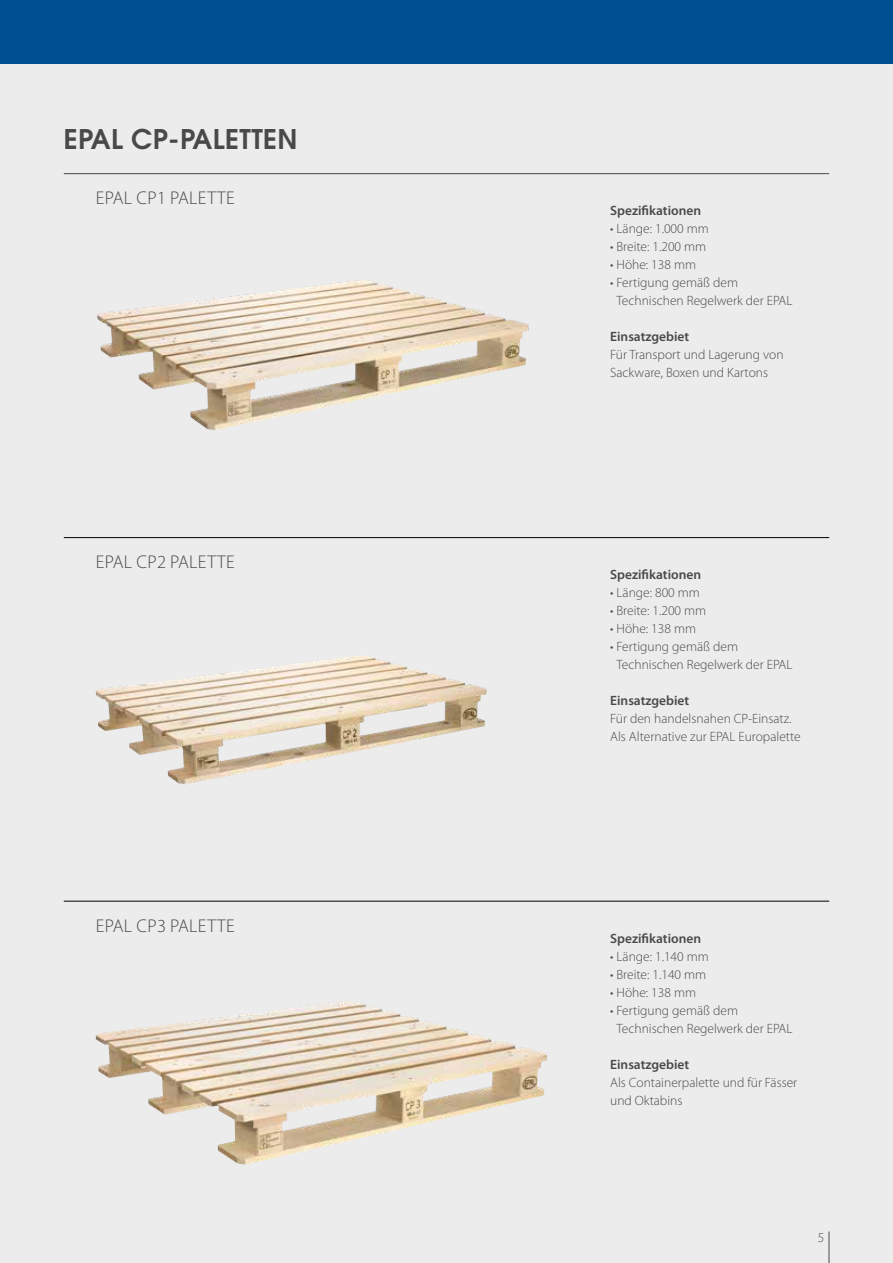
<style>
.page{position:relative;width:893px;height:1263px;background:#fff}
.page>*{position:absolute;margin:0;border:0;box-sizing:border-box;transform-origin:0 0}
.t1{font:600 27px "Avant Garde";letter-spacing:.015em;color:#494948}
.t2{font:300 18.45px "Myriad Pro";letter-spacing:.02em;color:#494948}
.t3{font:300 13.5px/18px "Myriad Pro";color:#494948}
.t4{font:600 13.5px "Myriad Pro";color:#494948}
</style>
<div class="page">
<div style="left:0;top:54px;width:893px;height:1209px;background:#ececed"></div>
<hr style="left:64px;top:173px;width:765px;height:1px;background:#494948">
<hr style="left:64px;top:537px;width:765px;height:1px;background:#000">
<hr style="left:64px;top:901px;width:765px;height:1px;background:#000">
<hr style="left:829px;top:1231px;width:1px;height:32px;background:#494948">
<img style="left:97px;top:280px;width:432px;height:150px">
<img style="left:96px;top:656px;width:390px;height:128px">
<img style="left:96px;top:1001px;width:451px;height:164px">
<div style="left:0;top:0;width:893px;height:64px;background:#004f92"></div>
<h1 class="t1" style="left:64px;top:122px;width:235px">EPAL CP-PALETTEN</h1>
<h2 class="t2" style="left:96px;top:187px;width:140px">EPAL CP1 PALETTE</h2>
<h2 class="t2" style="left:96px;top:550px;width:140px">EPAL CP2 PALETTE</h2>
<h2 class="t2" style="left:96px;top:914px;width:140px">EPAL CP3 PALETTE</h2>
<p class="t4" style="left:610px;top:202px;width:92px">Spezifikationen</p>
<p class="t3" style="left:610px;top:220px;width:100px">• Länge: 1.000 mm</p>
<p class="t3" style="left:610px;top:238px;width:98px">• Breite: 1.200 mm</p>
<p class="t3" style="left:610px;top:256px;width:87px">• Höhe: 138 mm</p>
<p class="t3" style="left:616px;top:274px;width:177px;text-indent:-6px">• Fertigung gemäß dem<br>Technischen Regelwerk der EPAL</p>
<p class="t4" style="left:610px;top:328px;width:81px">Einsatzgebiet</p>
<p class="t3" style="left:610px;top:346px;width:175px">Für Transport und Lagerung von<br>Sackware, Boxen und Kartons</p>
<p class="t4" style="left:610px;top:566px;width:92px">Spezifikationen</p>
<p class="t3" style="left:610px;top:583px;width:91px">• Länge: 800 mm</p>
<p class="t3" style="left:610px;top:601px;width:98px">• Breite: 1.200 mm</p>
<p class="t3" style="left:610px;top:619px;width:87px">• Höhe: 138 mm</p>
<p class="t3" style="left:616px;top:637px;width:177px;text-indent:-6px">• Fertigung gemäß dem<br>Technischen Regelwerk der EPAL</p>
<p class="t4" style="left:610px;top:692px;width:81px">Einsatzgebiet</p>
<p class="t3" style="left:610px;top:709px;width:192px">Für den handelsnahen CP-Einsatz.<br>Als Alternative zur EPAL Europalette</p>
<p class="t4" style="left:610px;top:929px;width:92px">Spezifikationen</p>
<p class="t3" style="left:610px;top:947px;width:100px">• Länge: 1.140 mm</p>
<p class="t3" style="left:610px;top:965px;width:98px">• Breite: 1.140 mm</p>
<p class="t3" style="left:610px;top:983px;width:87px">• Höhe: 138 mm</p>
<p class="t3" style="left:616px;top:1001px;width:177px;text-indent:-6px">• Fertigung gemäß dem<br>Technischen Regelwerk der EPAL</p>
<p class="t4" style="left:610px;top:1055px;width:81px">Einsatzgebiet</p>
<p class="t3" style="left:610px;top:1073px;width:189px">Als Containerpalette und für Fässer und Oktabins</p>
<p class="t3" style="left:818px;top:1228px;width:8px">5</p>
</div>
